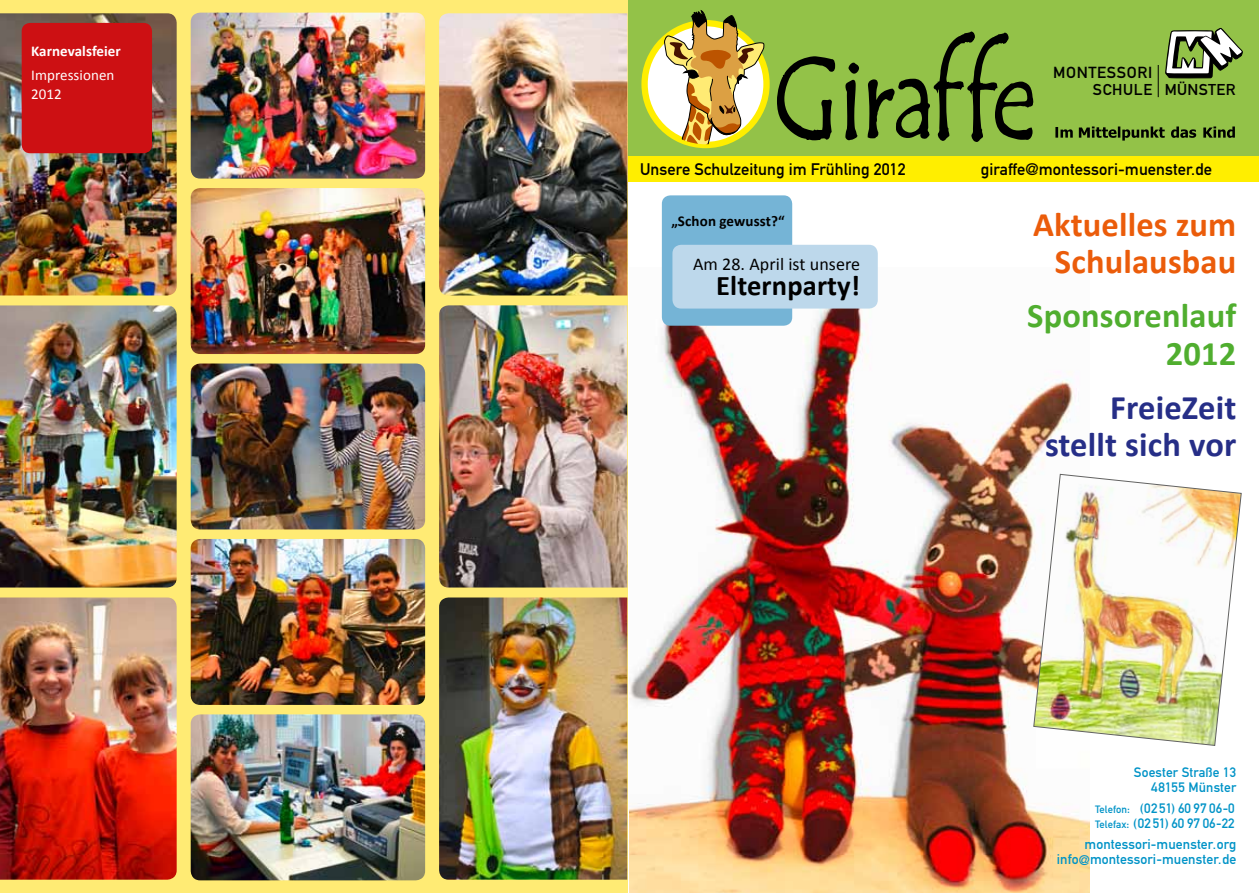
<style>
.page{position:relative;width:1259px;height:893px;background:#fff}
.page>*{position:absolute;margin:0;border:0;box-sizing:border-box;transform-origin:0 0}
.t1{font:700 34.5px/37.5px "Calibri";letter-spacing:.005em;color:#eb5c0a;text-align:right}
.t2{font:700 34.5px/37.5px "Calibri";letter-spacing:.005em;color:#262e87;text-align:right}
.t3{font:700 34.5px/37.5px "Calibri";letter-spacing:.005em;color:#50ae2f;text-align:right}
.t4{font:700 28.5px "Calibri";letter-spacing:.005em;color:#000}
.t5{font:18px "Calibri";letter-spacing:.005em;color:#000}
.t6{font:16.5px "DIN Mittelschrift Std";letter-spacing:.005em;color:#000}
.t7{font:15.75px "DIN Mittelschrift Std";letter-spacing:.04em;color:#000}
.t8{font:15.45px "DIN Mittelschrift Std";letter-spacing:.02em;color:#000}
.t9{font:15px/18.8px "Calibri";letter-spacing:.005em;color:#fff}
.t10{font:700 15px "Calibri";letter-spacing:.01em;color:#000}
.t11{font:700 15px "Calibri";letter-spacing:.005em;color:#fff}
.t12{font:13.8px/15px "DIN Mittelschrift Std";letter-spacing:.005em;color:#0093c7;text-align:right}
.t13{font:13.5px/15px "DIN Mittelschrift Std";letter-spacing:.01em;color:#0093c7;text-align:right}
.s1{font-size:10.5px}
.s2{font-size:12.9px}
</style>
<div class="page">
<div style="left:606px;top:0;width:653px;height:169px;background:#93c248"></div>
<svg style="left:1165px;top:28px;width:78px;height:50px"></svg>
<hr style="left:1157px;top:65px;width:1px;height:32px;background:#000">
<svg style="left:1055px;top:126px;width:180px;height:15px"></svg>
<svg style="left:644px;top:23px;width:122px;height:122px"></svg>
<div style="left:641px;top:20px;width:128px;height:128px;border:6px solid #fe0;border-radius:50%"></div>
<svg style="left:664px;top:11px;width:100px;height:134px"></svg>
<svg style="left:777px;top:56px;width:59px;height:85px"></svg>
<svg style="left:845px;top:31px;width:189px;height:111px"></svg>
<div style="left:606px;top:156px;width:653px;height:25px;background:#fe0"></div>
<div style="left:0;top:0;width:627px;height:893px;background:#ffeb74"></div>
<img style="left:0;top:597px;width:177px;height:283px">
<img style="left:0;top:13px;width:177px;height:282px">
<img style="left:0;top:305px;width:177px;height:282px">
<img style="left:439px;top:13px;width:188px;height:282px">
<img style="left:439px;top:597px;width:188px;height:283px">
<img style="left:439px;top:305px;width:188px;height:282px">
<img style="left:191px;top:539px;width:234px;height:166px">
<img style="left:191px;top:363px;width:234px;height:166px">
<img style="left:191px;top:13px;width:234px;height:166px">
<img style="left:191px;top:714px;width:234px;height:166px">
<img style="left:191px;top:188px;width:234px;height:166px">
<div style="left:22px;top:23px;width:130px;height:130px;background:#cd1013;border-radius:9px"></div>
<img style="left:629px;top:267px;width:460px;height:626px">
<img style="left:1033px;top:474px;width:208px;height:272px">
<div style="left:662px;top:195px;width:130px;height:131px;background:#75b4d6;border-radius:9px"></div>
<div style="left:672px;top:245px;width:205px;height:64px;background:#bdd8eb;border-radius:9px"></div>
<p class="t11" style="left:31px;top:41px;width:91px">Karnevalsfeier</p>
<p class="t9" style="left:31px;top:66px;width:85px">Impressionen<br>2012</p>
<p class="t7" style="left:1053px;top:63px;width:101px">MONTESSORI</p>
<p class="t8" style="left:1093px;top:81px;width:144px">SCHULE MÜNSTER</p>
<p class="t6" style="left:640px;top:159px;width:267px">Unsere Schulzeitung im Frühling 2012</p>
<p class="t6" style="left:981px;top:159px;width:233px">giraffe@montessori-muenster.de</p>
<p class="t10" style="left:671px;top:212px;width:115px">„Schon gewusst?“</p>
<h3 class="t5" style="left:693px;top:252px;width:169px">Am 28. April ist unsere</h3>
<h2 class="t4" style="left:716px;top:267px;width:145px">Elternparty!</h2>
<h1 class="t1" style="left:1033px;top:205px;width:205px">Aktuelles zum<br>Schulausbau</h1>
<h1 class="t3" style="left:1027px;top:297px;width:211px">Sponsorenlauf<br>2012</h1>
<h1 class="t2" style="left:1045px;top:388px;width:193px">FreieZeit stellt sich vor</h1>
<p class="t13" style="left:1134px;top:764px;width:104px">Soester Straße 13<br>48155 Münster</p>
<p class="t13" style="left:1095px;top:800px;width:141px;text-align:left"><span class="s1">Telefon</span><span class="s2">:</span> (0251) 60 97 06-0<br><span class="s1">Telefax</span><span class="s2">:</span> (0251) 60 97 06-22</p>
<p class="t12" style="left:1056px;top:836px;width:181px">montessori-muenster.org info@montessori-muenster.de</p>
</div>
